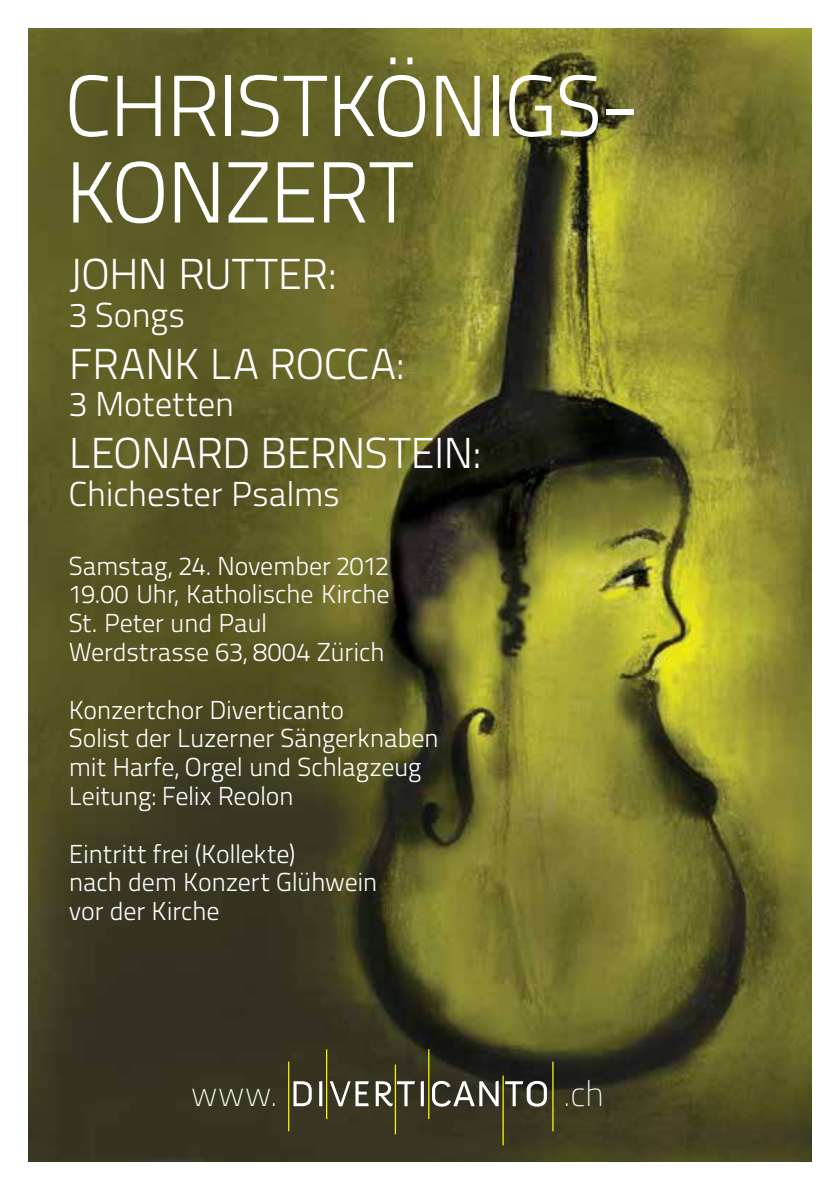
<style>
.page{position:relative;width:840px;height:1191px;background:#fff}
.page>*{position:absolute;margin:0;border:0;box-sizing:border-box;transform-origin:0 0}
.t1{font:300 86.4px/86.4px "Titillium Text 22 L";letter-spacing:-.025em;color:#fff}
.t2{font:300 43.2px "Titillium Text 22 L";letter-spacing:-.015em;color:#fff}
.t3{font:300 34.6px "Titillium Text 22 L";letter-spacing:-.015em;color:#fff}
.t4{font:100 34.6px "Titillium Text 22 L";color:#fff}
.t5{font:300 26px/28.8px "Titillium Text 22 L";letter-spacing:-.015em;color:#fff}
</style>
<div class="page">
<img style="left:28px;top:28px;width:783px;height:1133px">
<svg style="left:293px;top:1080px;width:253px;height:26px"></svg>
<hr style="left:326px;top:1049px;width:1px;height:70px;background:#fff200">
<hr style="left:288px;top:1061px;width:1px;height:70px;background:#fff200">
<hr style="left:428px;top:1049px;width:1px;height:70px;background:#fff200">
<hr style="left:502px;top:1075px;width:1px;height:70px;background:#fff200">
<hr style="left:552px;top:1061px;width:1px;height:70px;background:#fff200">
<hr style="left:394px;top:1064px;width:2px;height:70px;background:#fff200">
<h1 class="t1" style="left:65px;top:58px;width:575px">Christkönigs&shy;konzert</h1>
<h2 class="t2" style="left:69px;top:243px;width:267px">John Rutter:</h2>
<h3 class="t3" style="left:69px;top:289px;width:118px">3 Songs</h3>
<h2 class="t2" style="left:69px;top:332px;width:336px">Frank La Rocca:</h2>
<h3 class="t3" style="left:69px;top:379px;width:167px">3 Motetten</h3>
<h2 class="t2" style="left:69px;top:421px;width:412px">Leonard Bernstein:</h2>
<h3 class="t3" style="left:69px;top:468px;width:272px">Chichester Psalms</h3>
<p class="t5" style="left:69px;top:550px;width:322px">Samstag, 24. N ovember 2012<br>19.00 Uhr, Katholische Kirche<br>St. Peter und Paul<br>Werdstrasse 63, 8004 Zürich</p>
<p class="t5" style="left:69px;top:694px;width:371px">Konzertchor Diverticanto<br>Solist der Luzerner Sängerknaben mit Harfe, Orgel und Schlagzeug<br>Leitung: Felix Reolon</p>
<p class="t5" style="left:69px;top:837px;width:310px">Eintritt frei (Kollekte)<br>nach dem Konzert Glühwein vor der Kirche</p>
<h3 class="t4" style="left:191px;top:1069px;width:89px">www.</h3>
<h3 class="t4" style="left:562px;top:1069px;width:43px">.ch</h3>
</div>
